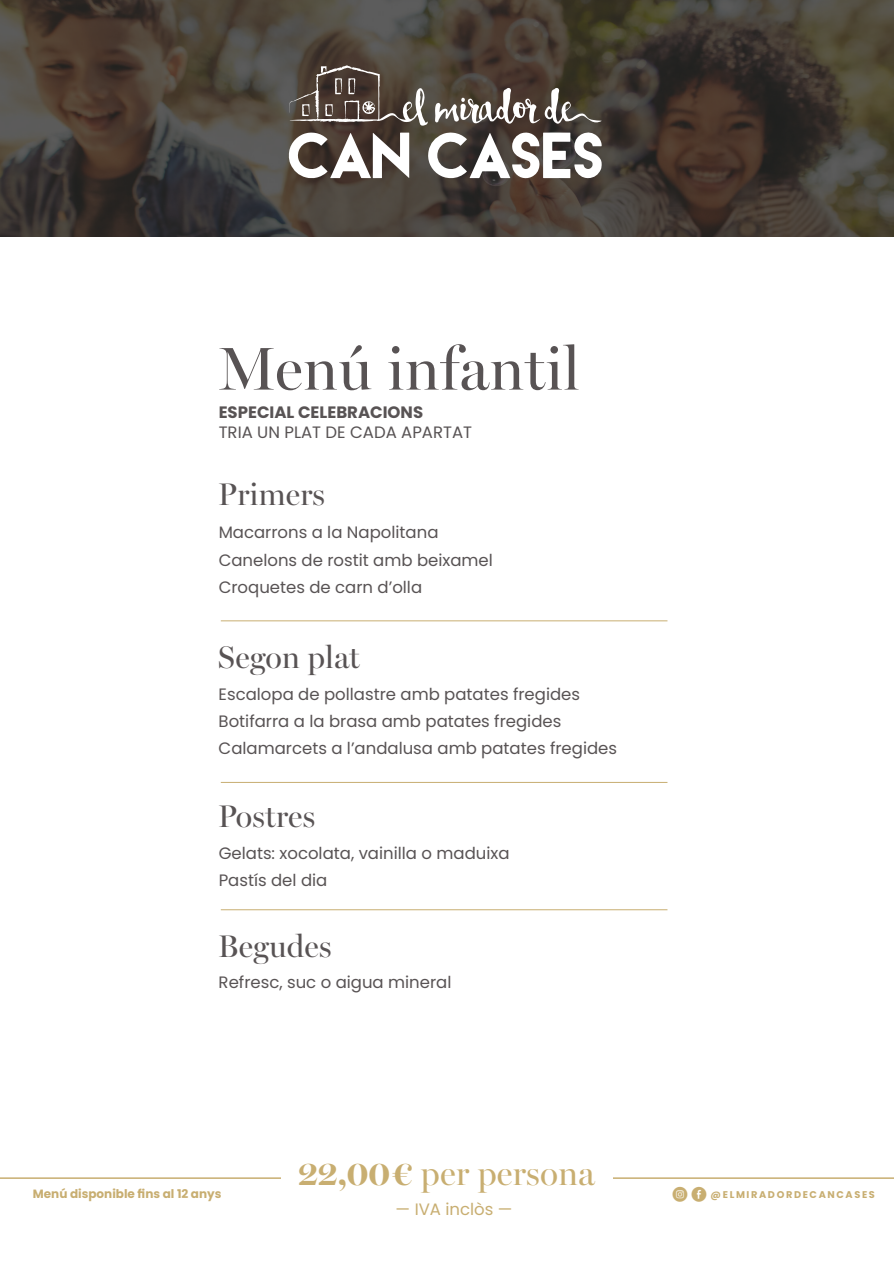
<style>
.page{position:relative;width:894px;height:1263px;background:#fff}
.page>*{position:absolute;margin:0;border:0;box-sizing:border-box;transform-origin:0 0}
.t1{font:60.75px "Miller Banner";color:#585354}
.t2{font:34.35px "Miller Banner";color:#c8ae71}
.t3{font:31.35px "Miller Banner";color:#585354}
.t4{font:16.5px/27.3px "Poppins";color:#585354}
.t5{font:700 16.5px "Poppins";color:#585354}
.t6{font:16.5px "Poppins";color:#c8ae71}
.t7{font:700 12px "Poppins";color:#c8ae71}
.t8{font:700 9.75px "Poppins";letter-spacing:.165em;color:#c8ae71}
.s1{font-weight:700}
.s2{font-family:"Social Media Circled";font-weight:400;font-size:14.7px}
</style>
<div class="page">
<div style="left:0;top:0;width:893px;height:237px;background:#262626;opacity:.75"></div>
<hr style="left:0;top:1177px;width:893px;height:2px;background:#c8ae71">
<div style="left:281px;top:1150px;width:331px;height:56px;background:#fff"></div>
<hr style="left:221px;top:621px;width:446px;height:1px;background:#c8ae71">
<hr style="left:221px;top:782px;width:446px;height:1px;background:#c8ae71">
<hr style="left:221px;top:909px;width:446px;height:1px;background:#c8ae71">
<svg style="left:288px;top:65px;width:313px;height:115px"></svg>
<h1 class="t1" style="left:218px;top:343px;width:363px">Menú infantil</h1>
<p class="t5" style="left:218px;top:401px;width:206px">ESPECIAL CELEBRACIONS</p>
<p class="t4" style="left:218px;top:419px;width:255px">TRIA UN PLAT DE CADA APARTAT</p>
<h3 class="t3" style="left:218px;top:481px;width:109px">Primers</h3>
<p class="t4" style="left:218px;top:519px;width:275px">Macarrons a la Napolitana<br>Canelons de rostit amb beixamel<br>Croquetes de carn d’olla</p>
<h3 class="t3" style="left:218px;top:644px;width:144px">Segon plat</h3>
<p class="t4" style="left:218px;top:680px;width:400px">Escalopa de pollastre amb patates fregides<br>Botifarra a la brasa amb patates fregides<br>Calamarcets a l’andalusa amb patates fregides</p>
<h3 class="t3" style="left:218px;top:803px;width:99px">Postres</h3>
<p class="t4" style="left:218px;top:839px;width:292px">Gelats: xocolata, vainilla o maduixa<br>Pastís del dia</p>
<h3 class="t3" style="left:218px;top:933px;width:115px">Begudes</h3>
<p class="t4" style="left:218px;top:969px;width:234px">Refresc, suc o aigua mineral</p>
<h2 class="t2" style="left:298px;top:1159px;width:298px"><span class="s1">22,00€</span> per persona</h2>
<p class="t6" style="left:395px;top:1197px;width:118px">— IVA inclòs —</p>
<p class="t7" style="left:33px;top:1185px;width:190px">Menú disponible fins al 12 anys</p>
<p class="t8" style="left:672px;top:1188px;width:204px"><span class="s2">QE</span> @ELMIRADORDECANCASES</p>
</div>
